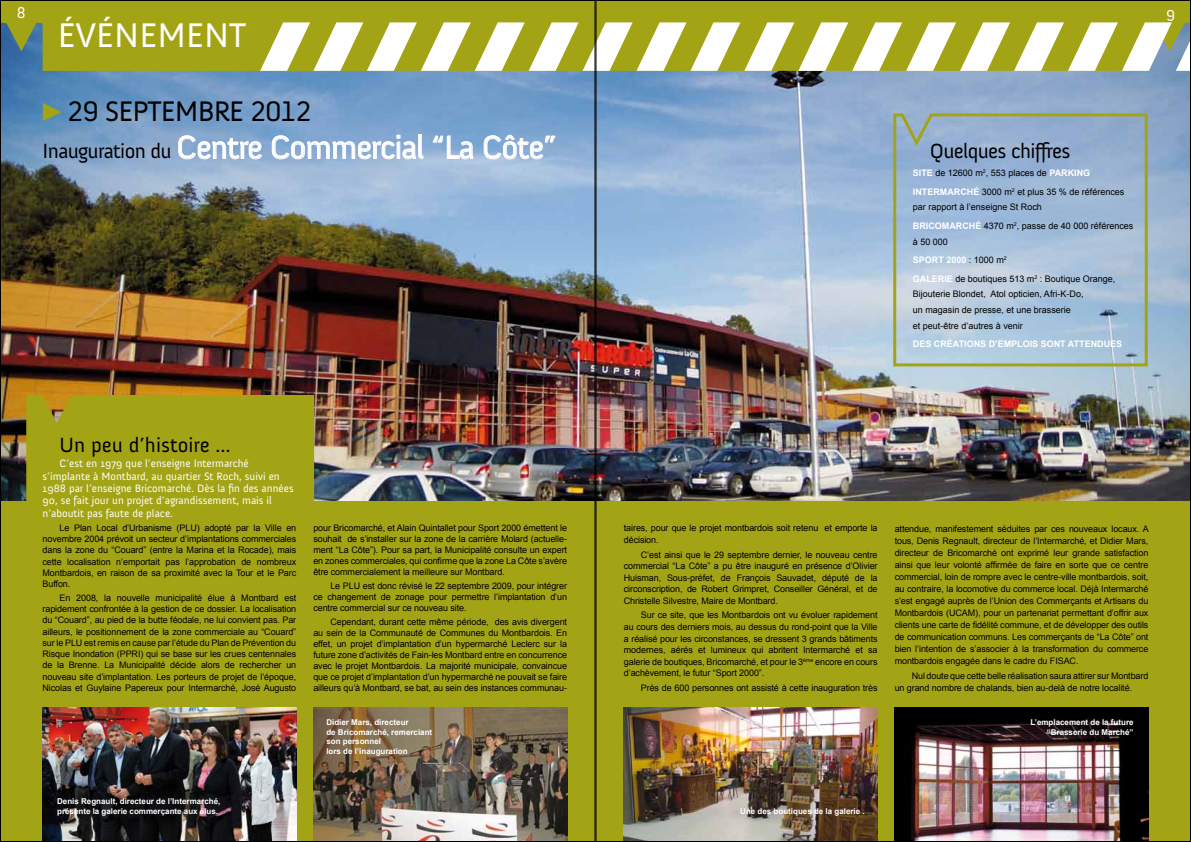
<style>
.page{position:relative;width:1191px;height:842px;background:#fff}
.page>*{position:absolute;margin:0;border:0;box-sizing:border-box;transform-origin:0 0}
.t1{font:35px "Anivers";color:#fff}
.t2{font:33px "Anivers";color:#fff}
.t3{font:29px "Anivers";letter-spacing:-.03em;color:#000}
.t4{font:21px "Anivers";letter-spacing:-.03em;color:#000}
.t5{font:16px "Anivers";color:#fff}
.t6{font:11px/12.4px "Anivers";color:#fff}
.t7{font:9px/11.2px "Arial";letter-spacing:-.01em;color:#000;text-align:justify}
.t8{font:700 9px "Arial";color:#fff}
.t9{font:700 8px/9.6px "Arial";color:#fff}
.s1{font-size:21px;color:#000}
.s2{font-weight:700;color:#fff}
</style>
<div class="page">
<div style="left:0;top:500px;width:1191px;height:342px;background:#a3a415"></div>
<img style="left:2px;top:71px;width:1187px;height:430px">
<div style="left:26px;top:395px;width:288px;height:106px;background:#a3a415"></div>
<div style="left:597px;top:2px;width:592px;height:20px;background:#a3a415"></div>
<svg style="left:2px;top:2px;width:591px;height:69px;background:#9ca01e"></svg>
<svg style="left:43px;top:103px;width:19px;height:18px"></svg>
<svg style="left:260px;top:22px;width:929px;height:49px"></svg>
<svg style="left:178px;top:135px;width:84px;height:25px;background:#a3bcd9"></svg>
<svg style="left:271px;top:133px;width:153px;height:27px;background:#9fbbdb"></svg>
<svg style="left:432px;top:135px;width:42px;height:25px"></svg>
<svg style="left:483px;top:134px;width:73px;height:26px;background:#a1bdde"></svg>
<svg style="left:891px;top:112px;width:258px;height:256px;background:#a5bccf"></svg>
<img style="left:43px;top:708px;width:253px;height:132px">
<img style="left:313px;top:708px;width:254px;height:132px">
<img style="left:624px;top:708px;width:253px;height:132px">
<img style="left:894px;top:708px;width:254px;height:132px">
<h3 class="t5" style="left:17px;top:4px;width:10px">8</h3>
<h1 class="t1" style="left:58px;top:17px;width:20px">ÉVÉNE</h1>
<h1 class="t1" style="left:157px;top:17px;width:49px">MENT</h1>
<h3 class="t3" style="left:68px;top:96px;width:245px">29 septem bre 2012</h3>
<h2 class="t2" style="left:43px;top:129px;width:515px"><span class="s1">I nauguration du</span> Centre Commercial “La Côte”</h2>
<h3 class="t4" style="left:60px;top:433px;width:173px">Un peu d’histoire …</h3>
<p class="t6" style="left:43px;top:457px;width:253px;text-indent:17px">C’est en 1979 que l’enseigne I ntermarché s’implante à Montbard, au quartier St Roch, suivi en 1988 par l’enseigne Bricomarché. D ès la fin des années 90, se fait jour un projet d’agrandissement, mais il n’aboutit pas faute de place.</p>
<p class="t7" style="left:43px;top:522px;width:255px;text-indent:17px">Le Plan Local d’Urbanisme (PLU) adopté par la Ville en novembre 2004 prévoit un secteur d’implantations commerciales dans la zone du “Couard” (entre la Marina et la Rocade), mais cette localisation n’emportait pas l’approbation de nombreux Montbardois, en raison de sa proximité avec la Tour et le Parc Buffon.</p>
<p class="t7" style="left:43px;top:592px;width:255px;text-indent:17px">En 2008, la nouvelle municipalité élue à Montbard est rapidement confrontée à la gestion de ce dossier. La localisation du “Couard”, au pied de la butte féodale, ne lui convient pas. Par ailleurs, le positionnement de la zone commerciale au “Couard” sur le PLU est remis en cause par l’étude du Plan de Prévention du Risque Inondation (PPRI) qui se base sur les crues centennales de la Brenne. La Municipalité décide alors de rechercher un nouveau site d’implantation. Les porteurs de projet de l’époque, Nicolas et Guylaine Papereux pour Intermarché, José Augusto</p>
<p class="t7" style="left:313px;top:523px;width:255px">pour Bricomarché, et Alain Quintallet pour Sport 2000 émettent le souhait de s’installer sur la zone de la carrière Molard (actuelle&shy;ment “La Côte”). Pour sa part, la Municipalité consulte un expert en zones commerciales, qui confirme que la zone La Côte s’avère être commercialement la meilleure sur Montbard.</p>
<p class="t7" style="left:313px;top:581px;width:255px;text-indent:17px">Le PLU est donc révisé le 22 septembre 2009, pour intégrer ce changement de zonage pour permettre l’implantation d’un centre commercial sur ce nouveau site.</p>
<p class="t7" style="left:313px;top:616px;width:255px;text-indent:17px">Cependant, durant cette même période, des avis divergent au sein de la Communauté de Communes du Montbardois. En effet, un projet d’implantation d’un hypermarché Leclerc sur la future zone d’activités de Fain-les Montbard entre en concurrence avec le projet Montbardois. La majorité municipale, convaincue que ce projet d’implantation d’un hypermarché ne pouvait se faire ailleurs qu’à Montbard, se bat, au sein des instances communau-</p>
<p class="t9" style="left:326px;top:718px;width:107px">Didier Mars, directeur<br>de Bricomarché, remerciant son personnel<br>lors de l’inauguration</p>
<p class="t9" style="left:57px;top:797px;width:165px">Denis Regnault, directeur de l’Intermarché, présente la galerie commerçante aux élus.</p>
<h3 class="t5" style="left:1166px;top:4px;width:11px">9</h3>
<h3 class="t4" style="left:930px;top:139px;width:142px">Quelques chiffres</h3>
<p class="t7" style="left:913px;top:164px;width:213px;line-height:18.5px"><span class="s2">Site</span> de 12600 m<sup>2</sup>, 553 places de <span class="s2">parking<br>Intermarché</span> 3000 m<sup>2</sup> et plus 35 % de références</p>
<p class="t7" style="left:913px;top:198px;width:222px;line-height:18.5px">par rapport à l’enseigne St Roch<br><span class="s2">Bricomarc hé</span> 4370 m<sup>2</sup>, passe de 40 000 références</p>
<p class="t7" style="left:913px;top:232px;width:204px;line-height:18.5px;text-align:left">à 50 000<br><span class="s2">Sport 2000</span> : 1000 m<sup>2<br></sup><span class="s2">Galerie</span> de boutiques 513 m<sup>2</sup> : Boutique Orange,</p>
<p class="t7" style="left:913px;top:286px;width:172px;line-height:15.7px;text-align:left">Bijouterie Blondet, Atol opticien, Afri-K-Do, un magasin de presse, et une brasserie<br>et peut-être d’autres à venir</p>
<p class="t8" style="left:913px;top:338px;width:211px">Des Créations d’emplois sont attendues</p>
<p class="t7" style="left:624px;top:523px;width:255px;line-height:11.6px">taires, pour que le projet montbardois soit retenu et emporte la décision.</p>
<p class="t7" style="left:624px;top:549px;width:255px;line-height:11.6px;text-indent:17px">C’est ainsi que le 29 septembre dernier, le nouveau centre commercial “La Côte” a pu être inauguré en présence d’Olivier H uisman, Sous-préfet, de François Sauvadet, député de la circonscription, de Robert Grimpret, Conseiller Général, et de Christelle Silvestre, Maire de Montbard.</p>
<p class="t7" style="left:624px;top:609px;width:255px;line-height:11.6px;text-indent:17px">Sur ce site, que les Montbardois ont vu évoluer rapidement au cours des derniers mois, au dessus du rond-point que la Ville a réalisé pour les circonstances, se dressent 3 grands bâtiments modernes, aérés et lumineux qui abritent Intermarché et sa galerie de boutiques, Bricomarché, et pour le 3<sup>ème</sup> encore en cours d’achèvement, le futur “Sport 2000”.</p>
<p class="t7" style="left:641px;top:682px;width:238px">Près de 600 personnes ont assisté à cette inauguration très</p>
<p class="t7" style="left:894px;top:523px;width:256px;line-height:12px">attendue, manifestement séduites par ces nouveaux locaux. A tous, Denis Regnault, directeur de l’Intermarché, et Didier Mars, directeur de Bricomarché ont exprimé leur grande satisfaction ainsi que leur volonté affirmée de faire en sorte que ce centre commercial, loin de rompre avec le centre-ville montbardois, soit, au contraire, la locomotive du commerce local. Déjà Intermarché s’est engagé auprès de l’Union des Commerçants et Artisans du Montbardois (UCAM), pour un partenariat permettant d’offrir aux clients une carte de fidélité commune, et de développer des outils de communication communs. Les commerçants de “La Côte” ont bien l’intention de s’associer à la transformation du commerce montbardois engagée dans le cadre du FISAC.</p>
<p class="t7" style="left:894px;top:670px;width:255px;line-height:12px;text-indent:17px">Nul doute que cette belle réalisation saura attirer sur Montbard un grand nombre de chalands, bien au-delà de notre localité.</p>
<p class="t9" style="left:1030px;top:718px;width:105px;text-align:right">L’emplacement de la future “Brasserie du Marché”</p>
<p class="t9" style="left:740px;top:806px;width:126px">Une des boutiques de la galerie .</p>
</div>
